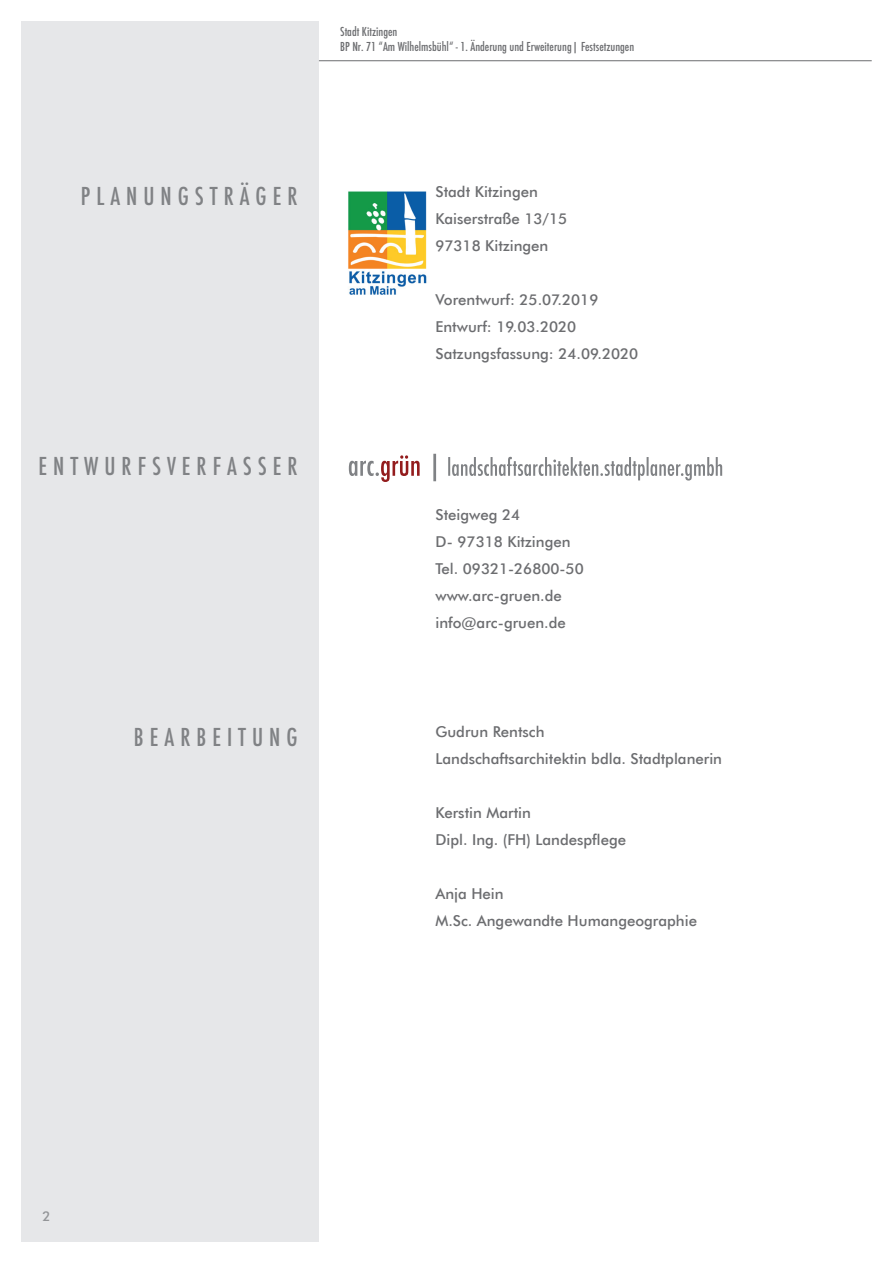
<style>
.page{position:relative;width:893px;height:1263px;background:#fff}
.page>*{position:absolute;margin:0;border:0;box-sizing:border-box;transform-origin:0 0}
.t1{font:500 condensed 24px "Futura";letter-spacing:.25em;color:#808285}
.t2{font:500 15px/27px "Futura BT";color:#6c6d70}
.t3{font:500 13.5px "Futura BT";color:#939598}
.t4{font:500 condensed 12px/14.4px "Futura";color:#6c6d70}
</style>
<div class="page">
<div style="left:21px;top:21px;width:298px;height:1221px;background:#e6e7e9"></div>
<svg style="left:433px;top:454px;width:289px;height:27px"></svg>
<svg style="left:349px;top:455px;width:71px;height:27px"></svg>
<img style="left:348px;top:191px;width:79px;height:104px">
<hr style="left:319px;top:60px;width:553px;height:1px;background:#6c6d70">
<p class="t4" style="left:340px;top:25px;width:296px">Stadt Kitzingen<br>BP Nr. 71 “Am Wilhelmsbühl“ - 1. Änderung und Erweiterung| Festsetzungen</p>
<h1 class="t1" style="left:81px;top:181px;width:218px">PLANUNGSTRÄGER</h1>
<p class="t2" style="left:435px;top:178px;width:133px">Stadt Kitzingen<br>Kaiserstraße 13/15<br>97318 Kitzingen</p>
<p class="t2" style="left:435px;top:286px;width:204px">Vorentwurf: 25.07.2019<br>Entwurf: 19.03.2020<br>Satzungsfassung: 24.09.2020</p>
<h1 class="t1" style="left:38px;top:451px;width:261px">ENTWURFSVERFASSER</h1>
<p class="t2" style="left:435px;top:500px;width:150px">Steigweg 24<br>D- 97318 Kitzingen<br>Tel. 09321-26800-50 www.arc-gruen.de info@arc-gruen.de</p>
<h1 class="t1" style="left:134px;top:721px;width:165px">BEARBEITUNG</h1>
<p class="t2" style="left:435px;top:718px;width:288px">Gudrun Rentsch<br>Landschaftsarchitektin bdla. Stadtplanerin</p>
<p class="t2" style="left:435px;top:799px;width:192px">Kerstin Martin<br>Dipl. Ing. (FH) Landespflege</p>
<p class="t2" style="left:435px;top:880px;width:263px">Anja Hein<br>M.Sc. Angewandte Humangeographie</p>
<p class="t3" style="left:43px;top:1207px;width:10px">2</p>
</div>
